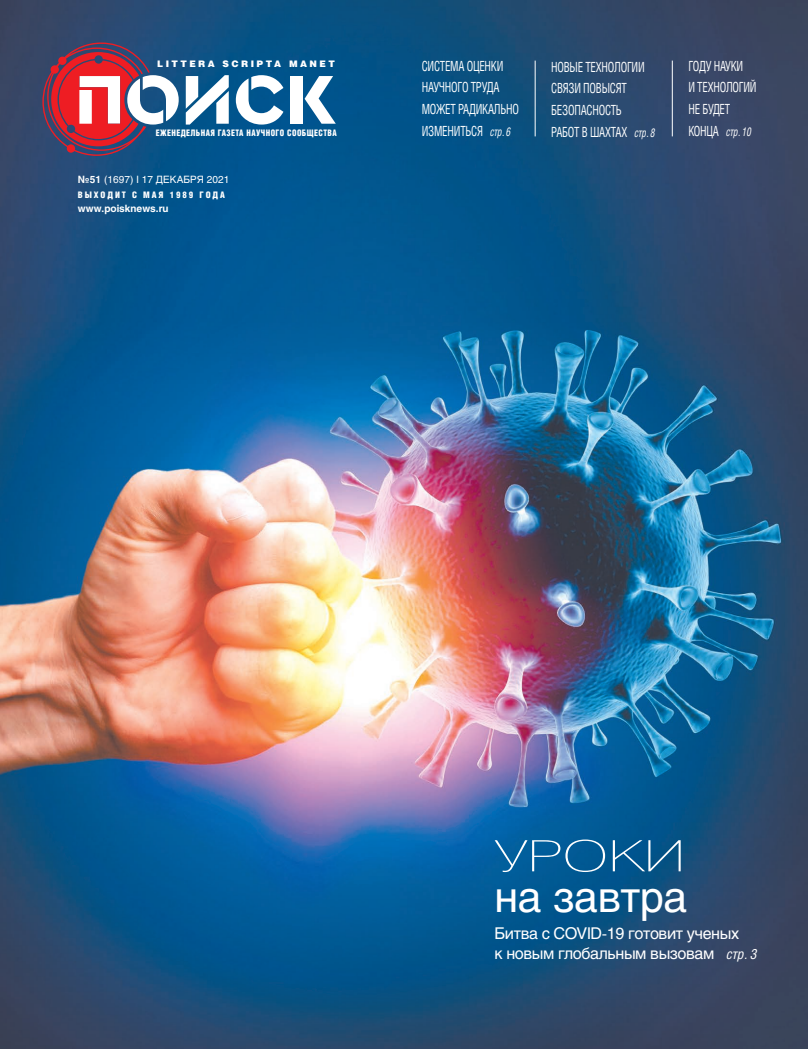
<style>
.page{position:relative;width:808px;height:1049px;background:#fff}
.page>*{position:absolute;margin:0;border:0;box-sizing:border-box;transform-origin:0 0}
.t1{font:42.8px "Helios C";letter-spacing:-.01em;color:#fff}
.t2{font:42.8px "Helios Thin C";letter-spacing:-.01em;color:#fff;scale:1.44 1}
.t3{font:16.1px/20.1px "Helios C";letter-spacing:-.025em;color:#fff}
.t4{font:14px/21.7px "Helios Cond C";letter-spacing:-.02em;color:#fff;scale:.8 1}
.t5{font:italic 12px "Helios Cond C";color:#fff;scale:.8 1}
.t6{font:10px "Helios C";letter-spacing:.005em;color:#fff}
.t7{font:700 10px "Helios C";color:#fff}
.t8{font:9px "Helios Cond Black C";letter-spacing:.05em;color:#fff;scale:.9 1}
.t9{font:9px "Helios Cond Black C";letter-spacing:.21em;color:#fff}
.t10{font:9px "Helios Black C";letter-spacing:.27em;color:#fff}
.s1{font-weight:700}
.s2{font-style:italic;font-size:12px}
.s3{font-style:normal;font-size:14px}
.s4{font-family:"Helios Cond C";font-style:italic;font-size:14px}
</style>
<div class="page">
<img style="left:0;top:0;width:808px;height:1049px">
<svg style="left:42px;top:42px;width:137px;height:114px"></svg>
<svg style="left:186px;top:75px;width:43px;height:50px"></svg>
<svg style="left:236px;top:75px;width:47px;height:50px"></svg>
<div style="left:290px;top:76px;width:13px;height:48px;background:#fff"></div>
<svg style="left:305px;top:76px;width:31px;height:48px"></svg>
<hr style="left:535px;top:61px;width:1px;height:75px;background:#fff">
<hr style="left:672px;top:61px;width:1px;height:75px;background:#fff">
<p class="t10" style="left:157px;top:61px;width:179px">LITTERA SCRIPTA MANET</p>
<p class="t8" style="left:156px;top:128px;width:202px">ЕЖЕНЕДЕЛЬНАЯ ГАЗЕТА НАУЧНОГО СООБЩЕСТВА</p>
<p class="t6" style="left:78px;top:174px;width:153px"><span class="s1">№51</span> (1697) I 17 ДЕКАБРЯ 2021</p>
<p class="t9" style="left:78px;top:189px;width:148px">ВЫХОДИТ С МАЯ 1989 ГОДА</p>
<p class="t7" style="left:78px;top:203px;width:92px">www.poisknews.ru</p>
<p class="t4" style="left:422px;top:55px;width:123px">СИСТЕМА ОЦЕНКИ<br>НАУЧНОГО ТРУДА<br>МОЖЕТ РАДИКАЛЬНО<br>ИЗМЕНИТЬСЯ <span class="s2">стр. 6</span></p>
<p class="t4" style="left:551px;top:56px;width:131px">НОВЫЕ ТЕХНОЛОГИИ<br>СВЯЗИ ПОВЫСЯТ<br>БЕЗОПАСНОСТЬ<br>РАБОТ В ШАХТАХ <span class="s2">стр. 8</span></p>
<p class="t4" style="left:688px;top:54px;width:87px">ГОДУ НАУКИ<br>И ТЕХНОЛОГИЙ<br>НЕ БУДЕТ</p>
<p class="t5" style="left:688px;top:124px;width:80px"><span class="s3">КОНЦА</span> стр. 10</p>
<h1 class="t2" style="left:495px;top:832px;width:134px">УРОКИ</h1>
<h1 class="t1" style="left:495px;top:871px;width:194px">на завтра</h1>
<p class="t3" style="left:495px;top:922px;width:264px">Битва с COVID-19 готовит ученых<br>к новым глобальным вызовам <span class="s4">стр. 3</span></p>
</div>
